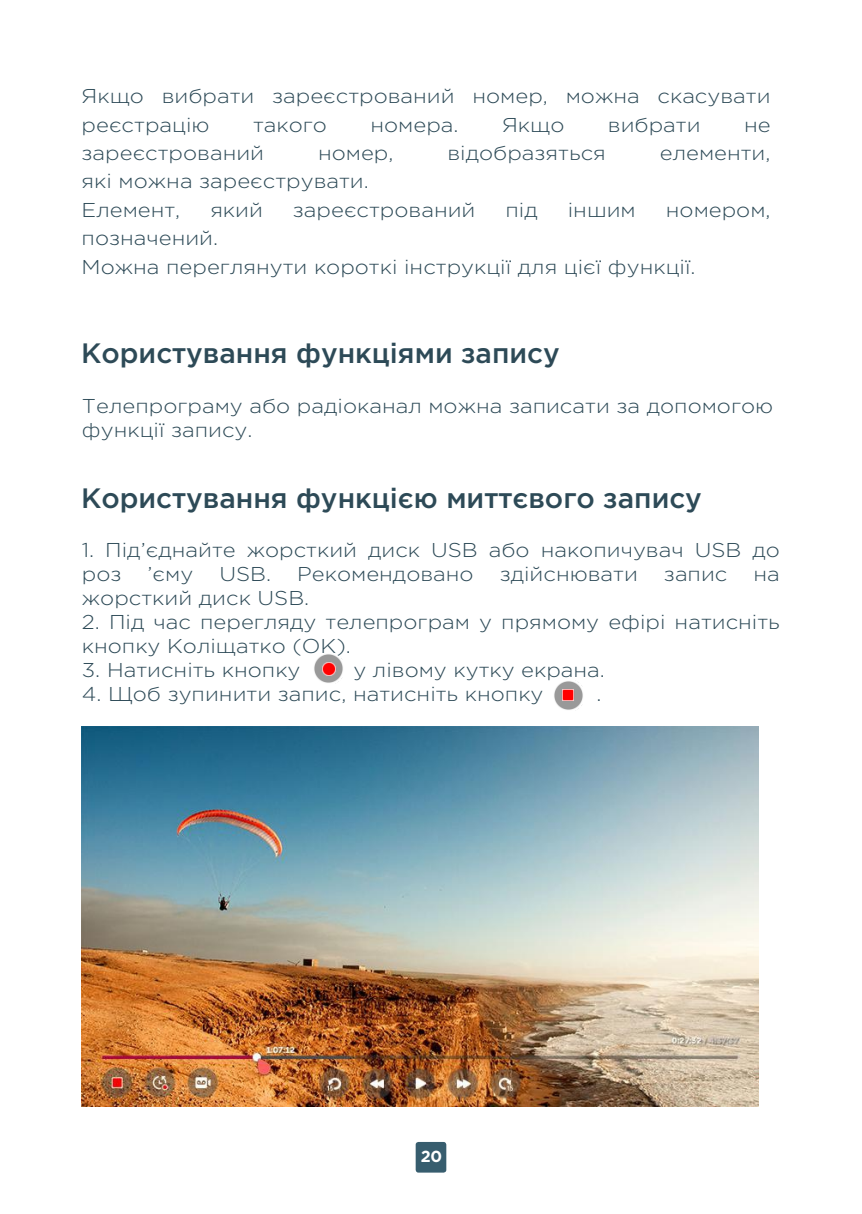
<style>
.page{position:relative;width:862px;height:1214px;background:#fff}
.page>*{position:absolute;margin:0;border:0;box-sizing:border-box;transform-origin:0 0}
.t1{font:500 28px "Gotham Pro";color:#2d4a57}
.t2{font:300 20px/28.4px "Gotham Pro";color:#2d4a57;scale:1.1 1}
.t3{font:700 16px "Gotham Pro";color:#fff}
</style>
<div class="page">
<div style="left:416px;top:1141px;width:30px;height:31px;background:#375d6e;border-radius:3px"></div>
<img style="left:314px;top:654px;width:29px;height:29px">
<img style="left:554px;top:681px;width:29px;height:29px">
<img style="left:81px;top:726px;width:677px;height:380px">
<p class="t2" style="left:82px;top:82px;width:628px">Якщо вибрати зареєстрований номер, можна скасувати реєстрацію</p>
<p class="t2" style="left:253px;top:110px;width:69px">такого</p>
<p class="t2" style="left:370px;top:110px;width:82px">номера.</p>
<p class="t2" style="left:502px;top:110px;width:58px">Якщо</p>
<p class="t2" style="left:608px;top:110px;width:86px">вибрати</p>
<p class="t2" style="left:744px;top:110px;width:26px">не</p>
<p class="t2" style="left:82px;top:139px;width:167px">зареєстрований</p>
<p class="t2" style="left:318px;top:139px;width:70px">номер,</p>
<p class="t2" style="left:447px;top:139px;width:145px">відобразяться</p>
<p class="t2" style="left:660px;top:139px;width:102px">елементи,</p>
<p class="t2" style="left:82px;top:167px;width:263px">які можна зареєструвати.<br>Елемент,</p>
<p class="t2" style="left:210px;top:196px;width:49px">який</p>
<p class="t2" style="left:293px;top:196px;width:167px">зареєстрований</p>
<p class="t2" style="left:505px;top:196px;width:31px">під</p>
<p class="t2" style="left:568px;top:196px;width:63px">іншим</p>
<p class="t2" style="left:666px;top:196px;width:97px">номером,</p>
<p class="t2" style="left:82px;top:224px;width:559px">позначений.<br>Можна переглянути короткі інструкції для цієї функції.</p>
<h1 class="t1" style="left:81px;top:337px;width:480px">Користування функціями запису</h1>
<p class="t2" style="left:82px;top:394px;width:630px;line-height:24px">Телепрограму або радіоканал можна записати за допомогою функції запису.</p>
<h1 class="t1" style="left:81px;top:481px;width:622px">Користування функцією миттєвого запису</h1>
<p class="t2" style="left:82px;top:538px;width:636px;line-height:24px">1. Під’єднайте жорсткий диск USB або накопичувач USB до роз</p>
<p class="t2" style="left:148px;top:560px;width:43px">’єму</p>
<p class="t2" style="left:219px;top:560px;width:49px">USB.</p>
<p class="t2" style="left:297px;top:560px;width:162px">Рекомендовано</p>
<p class="t2" style="left:500px;top:560px;width:127px">здійснювати</p>
<p class="t2" style="left:664px;top:560px;width:59px">запис</p>
<p class="t2" style="left:753px;top:560px;width:25px">на</p>
<p class="t2" style="left:82px;top:584px;width:208px">жорсткий диск USB.</p>
<p class="t2" style="left:82px;top:610px;width:636px;line-height:24px">2. Під час перегляду телепрограм у прямому ефірі натисніть кнопку Коліщатко (OK).</p>
<p class="t2" style="left:82px;top:656px;width:200px">3. Натисніть кнопку</p>
<p class="t2" style="left:353px;top:656px;width:230px">у лівому кутку екрана.</p>
<p class="t2" style="left:82px;top:680px;width:421px">4. Щоб зупинити запис, натисніть кнопку</p>
<p class="t2" style="left:596px;top:680px;width:6px">.</p>
<p class="t3" style="left:421px;top:1146px;width:23px">20</p>
</div>
